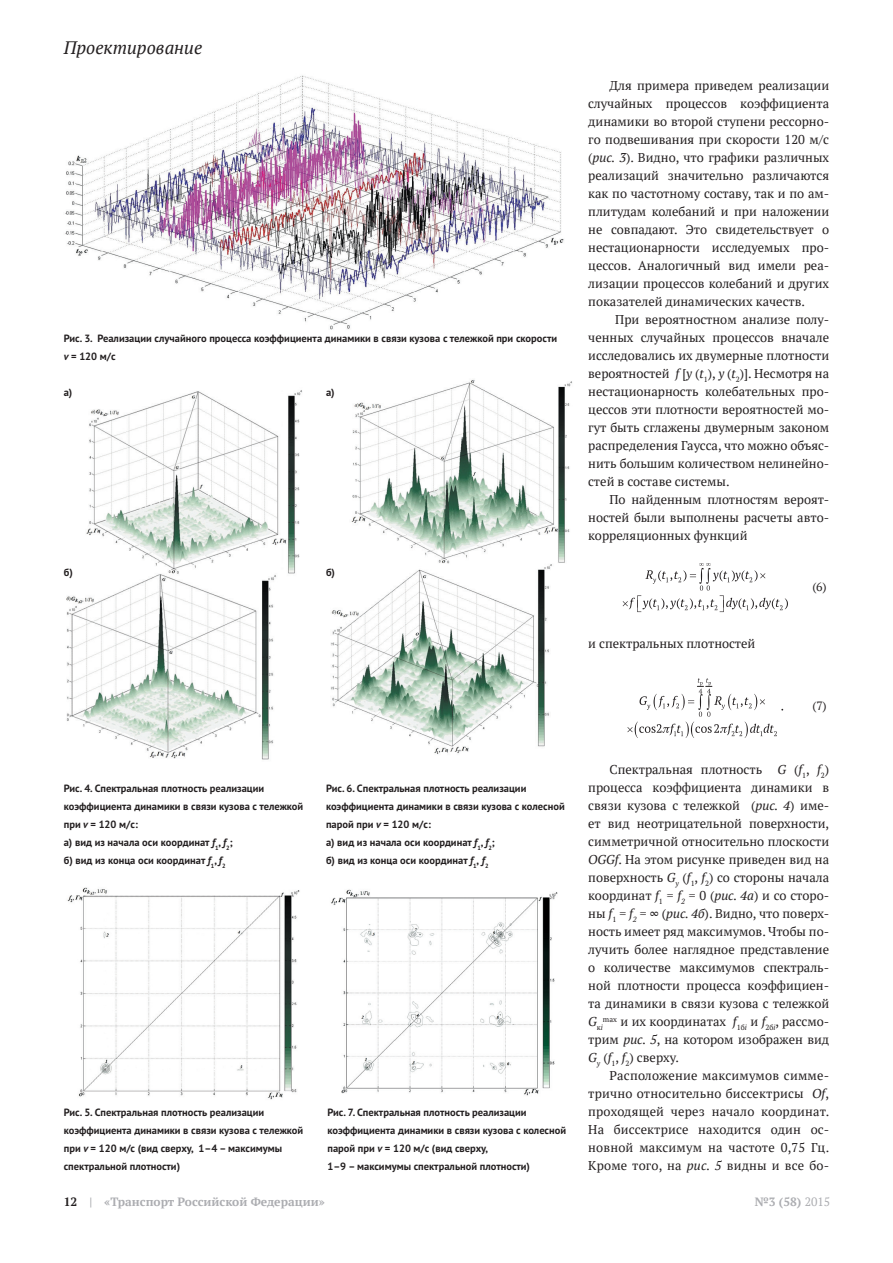
<style>
.page{position:relative;width:893px;height:1263px;background:#fff}
.page>*{position:absolute;margin:0;border:0;box-sizing:border-box;transform-origin:0 0}
.t1{font:italic 18px "PT Serif";color:#231f20}
.t2{font:12.75px/18px "PT Serif";color:#231f20;text-align:justify}
.t3{font:700 12px "PT Serif";color:#acadb1}
.t4{font:12px "PT Serif";color:#231f20}
.t5{font:700 10.5px/18px "PT Sans";color:#231f20}
.s1{font-style:italic}
.s2{color:#231f20}
.s3{font-weight:400}
</style>
<div class="page">
<svg style="left:623px;top:563px;width:165px;height:49px"></svg>
<svg style="left:627px;top:678px;width:156px;height:60px"></svg>
<img style="left:65px;top:75px;width:499px;height:255px">
<img style="left:66px;top:390px;width:236px;height:370px">
<img style="left:67px;top:887px;width:233px;height:213px">
<img style="left:330px;top:379px;width:242px;height:375px">
<img style="left:331px;top:889px;width:227px;height:207px">
<h1 class="t1" style="left:64px;top:36px;width:140px">Проектирование</h1>
<p class="t5" style="left:64px;top:329px;width:495px">Рис. 3. Реализации случайного процесса коэффициента динамики в связи кузова с тележкой при скорости <span class="s1">v</span> = 120 м/с</p>
<p class="t5" style="left:64px;top:383px;width:10px">а)</p>
<p class="t5" style="left:326px;top:383px;width:10px">а)</p>
<p class="t5" style="left:64px;top:563px;width:11px">б)</p>
<p class="t5" style="left:326px;top:563px;width:11px">б)</p>
<p class="t5" style="left:64px;top:779px;width:241px">Рис. 4. Спектральная плотность реализации коэффициента динамики в связи кузова с тележкой при <span class="s1">v</span> = 120 м/с:<br>а) вид из начала оси координат <span class="s1">f</span><sub>1</sub>, <span class="s1">f</span><sub>2</sub>;<br>б) вид из конца оси координат <span class="s1">f</span><sub>1</sub>, <span class="s1">f</span><sub>2</sub></p>
<p class="t5" style="left:326px;top:779px;width:240px">Рис. 6. Спектральная плотность реализации коэффициента динамики в связи кузова с колесной парой при <span class="s1">v</span> = 120 м/с:<br>а) вид из начала оси координат <span class="s1">f</span><sub>1</sub>, <span class="s1">f</span><sub>2</sub>;<br>б) вид из конца оси координат <span class="s1">f</span><sub>1</sub>, <span class="s1">f</span><sub>2</sub></p>
<p class="t5" style="left:64px;top:1103px;width:241px">Рис. 5. Спектральная плотность реализации коэффициента динамики в связи кузова с тележкой при <span class="s1">v</span> = 120 м/с (вид сверху, 1–4 – максимумы спектральной плотности)</p>
<p class="t5" style="left:327px;top:1103px;width:240px">Рис. 7. Спектральная плотность реализации коэффициента динамики в связи кузова с колесной парой при <span class="s1">v</span> = 120 м/с (вид сверху,<br>1–9 – максимумы спектральной плотности)</p>
<p class="t2" style="left:588px;top:76px;width:242px;text-indent:21px">Для примера приведем реализации случайных процессов коэффициента динамики во второй ступени рессорно&shy;го подвешивания при скорости 120 м/с (<span class="s1">рис. 3</span>). Видно, что графики различных реализаций значительно различаются как по частотному составу, так и по ам&shy;плитудам колебаний и при наложении не совпадают. Это свидетельствует о нестационарности исследуемых про&shy;цессов. Аналогичный вид имели реа&shy;лизации процессов колебаний и других показателей динамических качеств.</p>
<p class="t2" style="left:588px;top:310px;width:242px;text-indent:27px">При вероятностном анализе полу&shy;ченных случайных процессов вначале исследовались их двумерные плотности вероятностей <span class="s1">f</span> [<span class="s1">y</span> (<span class="s1">t</span><sub>1</sub>), <span class="s1">y</span> (<span class="s1">t</span><sub>2</sub>)]. Несмотря на нестационарность колебательных про&shy;цессов эти плотности вероятностей мо&shy;гут быть сглажены двумерным законом распределения Гаусса, что можно объяс&shy;нить большим количеством нелинейно&shy;стей в составе системы.</p>
<p class="t2" style="left:588px;top:490px;width:242px;text-indent:21px">По найденным плотностям вероят&shy;ностей были выполнены расчеты авто&shy;корреляционных функций</p>
<p class="t4" style="left:812px;top:579px;width:16px">(6)</p>
<p class="t2" style="left:588px;top:634px;width:169px">и спектральных плотностей</p>
<p class="t4" style="left:812px;top:697px;width:16px">(7)</p>
<p class="t2" style="left:588px;top:760px;width:242px;text-indent:21px">Спектральная плотность <span class="s1">G</span> (<span class="s1">f</span><sub>1</sub>, <span class="s1">f</span><sub>2</sub>) процесса коэффициента динамики в связи кузова с тележкой (<span class="s1">рис. 4</span>) име&shy;ет вид неотрицательной поверхности, симметричной относительно плоскости <span class="s1">OGGf</span>. На этом рисунке приведен вид на поверхность <span class="s1">G</span><sub>y</sub> (<span class="s1">f</span><sub>1</sub>, <span class="s1">f</span><sub>2</sub>) со стороны начала координат <span class="s1">f</span><sub>1</sub> = <span class="s1">f</span><sub>2</sub> = 0 (<span class="s1">рис. 4а</span>) и со сторо&shy;ны <span class="s1">f</span><sub>1</sub> = <span class="s1">f</span><sub>2</sub> = ∞ (<span class="s1">рис. 4б</span>). Видно, что поверх&shy;ность имеет ряд максимумов. Чтобы по&shy;лучить более наглядное представление о количестве максимумов спектраль&shy;ной плотности процесса коэффициен&shy;та динамики в связи кузова с тележкой <span class="s1">G</span><sub>к</sub><sub>i</sub><sup>max</sup> и их координатах <span class="s1">f</span><sub>1б</sub><sub>i</sub> и <span class="s1">f</span><sub>2б</sub><sub>i</sub>, рассмо&shy;трим <span class="s1">рис. 5</span>, на котором изображен вид <span class="s1">G</span><sub>y</sub> (<span class="s1">f</span><sub>1</sub>, <span class="s1">f</span><sub>2</sub>) сверху.</p>
<p class="t2" style="left:588px;top:1066px;width:242px;text-align:left;text-indent:21px">Расположение максимумов симме&shy;трично относительно биссектрисы <span class="s1">Of</span>, проходящей через начало координат.<br>На биссектрисе находится один ос&shy;новной максимум на частоте 0,75 Гц.<br>Кроме того, на <span class="s1">рис. 5</span> видны и все бо-</p>
<p class="t3" style="left:64px;top:1194px;width:263px"><span class="s2">12</span> | «Транспорт Российской Федерации»</p>
<p class="t3" style="left:755px;top:1194px;width:77px">№3 (58) <span class="s3">2015</span></p>
</div>
